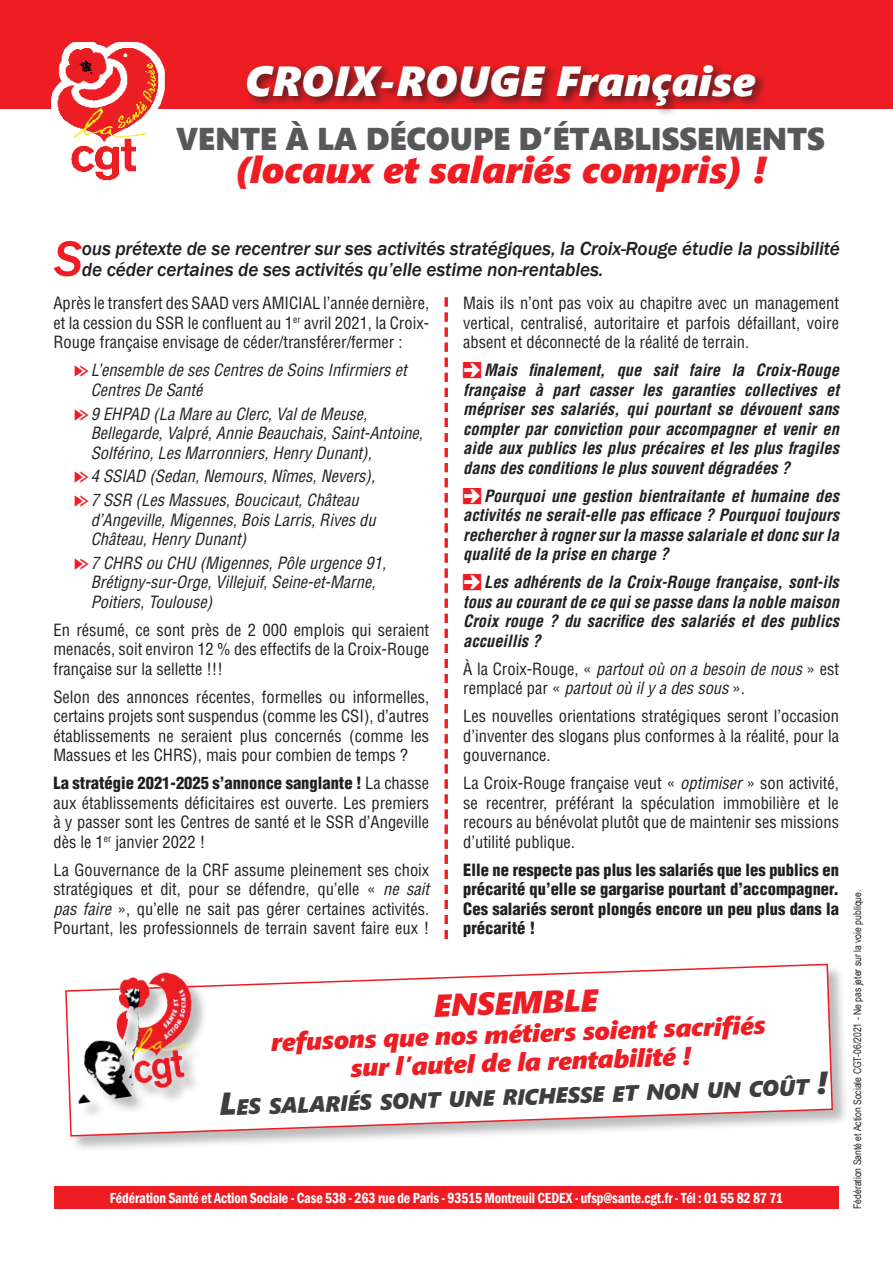
<style>
.page{position:relative;width:893px;height:1263px;background:#fff}
.page>*{position:absolute;margin:0;border:0;box-sizing:border-box;transform-origin:0 0}
.txt_courant{font:italic 500 51px "Franklin Gothic";color:#ee1d23}
.t1{font:italic 42px "Segoe UI Black";letter-spacing:.01em;color:#fff}
.gros_titre_cap{font:italic 37.5px "Segoe UI Black";color:#ee1d23}
.gros_titre_cap-2{font:31.5px "Segoe UI Black";letter-spacing:-.01em;color:#57585a}
.txt_courant-2{font:italic 31.5px "Segoe UI Black";color:#ee1d23}
.txt_courant-3{font:italic 25.5px/28.5px "Segoe UI Black";color:#ee1d23;text-align:center}
.txt_courant-4{font:italic 22.05px "Segoe UI Black";color:#3e3e3f}
.txt_courant-5{font:italic 500 19.5px/21px "Franklin Gothic";letter-spacing:-.01em;color:#231f20}
.txt_courant-6{font:condensed 16.5px/19.5px "Helvetica LT Std";color:#231f20;text-align:justify}
.txt_courant-7{font:italic 700 condensed 16.5px/19.5px "Helvetica LT Std";color:#231f20;text-align:justify}
.txt_courant-8{font:italic condensed 16.5px/19.5px "Helvetica LT Std";color:#231f20}
.txt_courant-9{font:900 condensed 16.5px/19.5px "Helvetica LT Std";color:#231f20;text-align:justify}
.txt_courant-10{font:600 condensed 15px "Franklin Gothic";letter-spacing:-.01em;color:#fff;scale:.93 1}
.t2{font:10.5px "Arial Narrow";color:#231f20}
.s1{font-family:"Pointers";font-style:normal;font-stretch:normal;color:#ee1d23}
.s2{font-weight:900}
.s3{font-style:italic}
.s4{font-family:"Pointers";font-weight:400;font-style:normal;font-stretch:normal;font-size:19.5px;color:#ee1d23}
.s5{font-style:normal}
.s6{font-size:31.5px}
</style>
<div class="page">
<svg style="left:445px;top:297px;width:3px;height:642px"></svg>
<div style="left:0;top:0;width:893px;height:108px;background:#ee1d23"></div>
<div style="left:243px;top:61px;width:525px;height:57px;background:#231f20;opacity:.75"></div>
<svg style="left:52px;top:63px;width:113px;height:46px"></svg>
<img style="left:53px;top:42px;width:109px;height:139px">
<div style="left:66px;top:964px;width:784px;height:189px;background:#231f20;opacity:.3"></div>
<svg style="left:66px;top:963px;width:768px;height:174px"></svg>
<div style="left:80px;top:974px;width:129px;height:145px;background:#231f20;opacity:.3"></div>
<img style="left:65px;top:965px;width:141px;height:139px">
<div style="left:54px;top:1186px;width:785px;height:23px;background:#ee1d23"></div>
<p class="t1" style="left:246px;top:49px;width:511px">CROIX-ROUGE Française</p>
<p class="gros_titre_cap-2" style="left:176px;top:115px;width:650px">VENTE À LA DÉCOUPE D’ÉTABLISSEMENTS</p>
<p class="gros_titre_cap" style="left:234px;top:141px;width:533px">(locaux et salariés compris) !</p>
<p class="txt_courant" style="left:54px;top:227px;width:30px">S</p>
<p class="txt_courant-5" style="left:82px;top:238px;width:760px">ous prétexte de se recentrer sur ses activités stratégiques, la Croix-Rouge étudie la possibilité de céder certaines de ses activités qu’elle estime non-rentables.</p>
<p class="txt_courant-6" style="left:53px;top:293px;width:377px">Après le transfert des SAAD vers AMICIAL l’année dernière, et la cession du SSR le confluent au 1<sup>er</sup> avril 2021, la Croix-Rouge française envisage de céder/transférer/fermer :</p>
<p class="txt_courant-8" style="left:91px;top:361px;width:317px;text-indent:-16px"><span class="s1">t</span>L’ensemble de ses Centres de Soins Infirmiers et<br>Centres De Santé</p>
<p class="txt_courant-8" style="left:91px;top:404px;width:334px;text-indent:-16px"><span class="s1">t</span>9 EHPAD (La Mare au Clerc, Val de Meuse,<br>Bellegarde, Valpré, Annie Beauchais, Saint-Antoine,<br>Solférino, Les Marronniers, Henry Dunant),</p>
<p class="txt_courant-8" style="left:75px;top:467px;width:302px"><span class="s1">t</span>4 SSIAD (Sedan, Nemours, Nîmes, Nevers),</p>
<p class="txt_courant-8" style="left:91px;top:491px;width:286px;text-indent:-16px"><span class="s1">t</span>7 SSR (Les Massues, Boucicaut, Château d’Angeville, Migennes, Bois Larris, Rives du<br>Château, Henry Dunant)</p>
<p class="txt_courant-8" style="left:91px;top:553px;width:297px;text-indent:-16px"><span class="s1">t</span>7 CHRS ou CHU (Migennes, Pôle urgence 91,<br>Brétigny-sur-Orge, Villejuif, Seine-et-Marne,<br>Poitiers, Toulouse)</p>
<p class="txt_courant-6" style="left:53px;top:620px;width:377px">En résumé, ce sont près de 2 000 emplois qui seraient menacés, soit environ 12 % des effectifs de la Croix-Rouge française sur la sellette !!!</p>
<p class="txt_courant-6" style="left:53px;top:687px;width:377px">Selon des annonces récentes, formelles ou informelles, certains projets sont suspendus (comme les CSI), d’autres établissements ne seraient plus concernés (comme les Massues et les CHRS), mais pour combien de temps ?</p>
<p class="txt_courant-6" style="left:53px;top:773px;width:377px"><span class="s2">La stratégie 2021-2025 s’annonce sanglante !</span> La chasse aux établissements déficitaires est ouverte. Les premiers à y passer sont les Centres de santé et le SSR d’Angeville dès le 1<sup>er</sup> janvier 2022 !</p>
<p class="txt_courant-6" style="left:53px;top:860px;width:377px">La Gouvernance de la CRF assume pleinement ses choix stratégiques et dit, pour se défendre, qu’elle « <span class="s3">ne sait pas faire</span> », qu’elle ne sait pas gérer certaines activités.<br>Pourtant, les professionnels de terrain savent faire eux !</p>
<p class="txt_courant-6" style="left:463px;top:293px;width:377px">Mais ils n’ont pas voix au chapitre avec un management vertical, centralisé, autoritaire et parfois défaillant, voire absent et déconnecté de la réalité de terrain.</p>
<p class="txt_courant-7" style="left:463px;top:361px;width:377px"><span class="s4">[</span>Mais finalement, que sait faire la Croix-Rouge française à part casser les garanties collectives et mépriser ses salariés, qui pourtant se dévouent sans compter par conviction pour accompagner et venir en aide aux publics les plus précaires et les plus fragiles dans des conditions le plus souvent dégradées ?</p>
<p class="txt_courant-7" style="left:463px;top:486px;width:377px"><span class="s4">[</span>Pourquoi une gestion bientraitante et humaine des activités ne serait-elle pas efficace ? Pourquoi toujours rechercher à rogner sur la masse salariale et donc sur la qualité de la prise en charge ?</p>
<p class="txt_courant-7" style="left:463px;top:573px;width:377px"><span class="s4">[</span>Les adhérents de la Croix-Rouge française, sont-ils tous au courant de ce qui se passe dans la noble maison Croix rouge ? du sacrifice des salariés et des publics accueillis ?</p>
<p class="txt_courant-8" style="left:463px;top:659px;width:377px"><span class="s5">À la Croix-Rouge, «</span> partout où on a besoin de nous <span class="s5">» est remplacé par «</span> partout où il y a des sous <span class="s5">».</span></p>
<p class="txt_courant-6" style="left:463px;top:706px;width:377px">Les nouvelles orientations stratégiques seront l’occasion d’inventer des slogans plus conformes à la réalité, pour la gouvernance.</p>
<p class="txt_courant-6" style="left:463px;top:773px;width:377px">La Croix-Rouge française veut « <span class="s3">optimiser</span> » son activité, se recentrer, préférant la spéculation immobilière et le recours au bénévolat plutôt que de maintenir ses missions d’utilité publique.</p>
<p class="txt_courant-9" style="left:463px;top:860px;width:377px">Elle ne respecte pas plus les salariés que les publics en précarité qu’elle se gargarise pourtant d’accompagner.<br>Ces salariés seront plongés encore un peu plus dans la précarité !</p>
<p class="txt_courant-2" style="left:433px;top:982px;width:166px;rotate:-2deg">ENSEMBLE</p>
<p class="txt_courant-3" style="left:271px;top:1026px;width:496px;rotate:-2deg">refusons que nos métiers soient sacrifi és sur l’autel de la rentabilité !</p>
<p class="txt_courant-4" style="left:219px;top:1090px;width:610px;rotate:-2deg"><span class="s6">L</span>es salariés sont une richesse et non un coût <span class="s6">!</span></p>
<p class="txt_courant-10" style="left:110px;top:1188px;width:725px">Fédération Santé et Action Sociale - Case 538 - 263 rue de Paris - 93515 Montreuil CEDEX - ufsp@sante.cgt.fr - Tél : 01 55 82 87 71</p>
<p class="t2" style="left:850px;top:1209px;width:321px;rotate:-90deg">Fédération Santé et Action Sociale CGT-06/2021 - Ne pas jeter sur la voie publique.</p>
</div>
